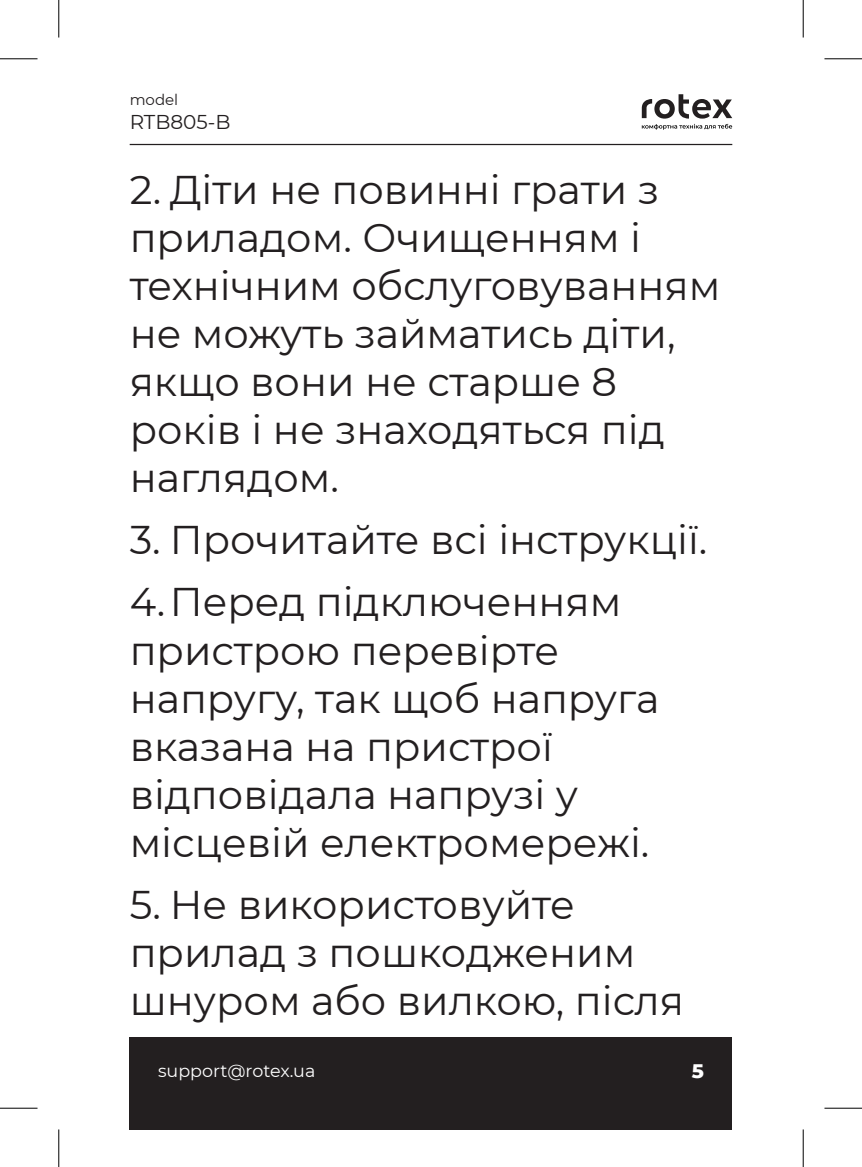
<style>
.page{position:relative;width:862px;height:1167px;background:#fff}
.page>*{position:absolute;margin:0;border:0;box-sizing:border-box;transform-origin:0 0}
.Text{font:40px/48px "Montserrat";color:#231f20}
.t1{font:20px "Montserrat";color:#231f20}
.t2{font:800 20px "Montserrat";color:#fff}
.t3{font:17.5px "Montserrat";color:#fff}
.t4{font:15px "Montserrat";color:#231f20}
</style>
<div class="page">
<div style="left:130px;top:1037px;width:602px;height:92px;background:#231f20"></div>
<hr style="left:130px;top:144px;width:602px;height:1px;background:#231f20">
<svg style="left:642px;top:94px;width:90px;height:36px"></svg>
<hr style="left:0;top:58px;width:38px;height:1px;background:#000">
<hr style="left:824px;top:58px;width:38px;height:1px;background:#000">
<hr style="left:0;top:1107px;width:38px;height:1px;background:#000">
<hr style="left:824px;top:1107px;width:38px;height:1px;background:#000">
<hr style="left:58px;top:0;width:1px;height:37px;background:#000">
<hr style="left:58px;top:1129px;width:1px;height:37px;background:#000">
<hr style="left:802px;top:0;width:1px;height:37px;background:#000">
<hr style="left:802px;top:1129px;width:1px;height:37px;background:#000">
<p class="t4" style="left:130px;top:90px;width:50px">model</p>
<p class="t1" style="left:130px;top:109px;width:102px">RTB805-B</p>
<p class="Text" style="left:130px;top:164px;width:592px">2. Діти не повинні грати з приладом. Очищенням і технічним обслуговуванням не можуть займатись діти, якщо вони не старше 8 років і не знаходяться під наглядом.</p>
<p class="Text" style="left:130px;top:514px;width:579px">3. Прочитайте всі інструкції.</p>
<p class="Text" style="left:130px;top:577px;width:531px">4.Перед підключенням пристрою перевірте напругу, так щоб напруга вказана на пристрої відповідала напрузі у місцевій електромережі.</p>
<p class="Text" style="left:130px;top:879px;width:556px">5. Не використовуйте прилад з пошкодженим шнуром або вилкою, після</p>
<p class="t3" style="left:158px;top:1058px;width:159px">support@rotex.ua</p>
<p class="t2" style="left:692px;top:1056px;width:14px">5</p>
</div>
